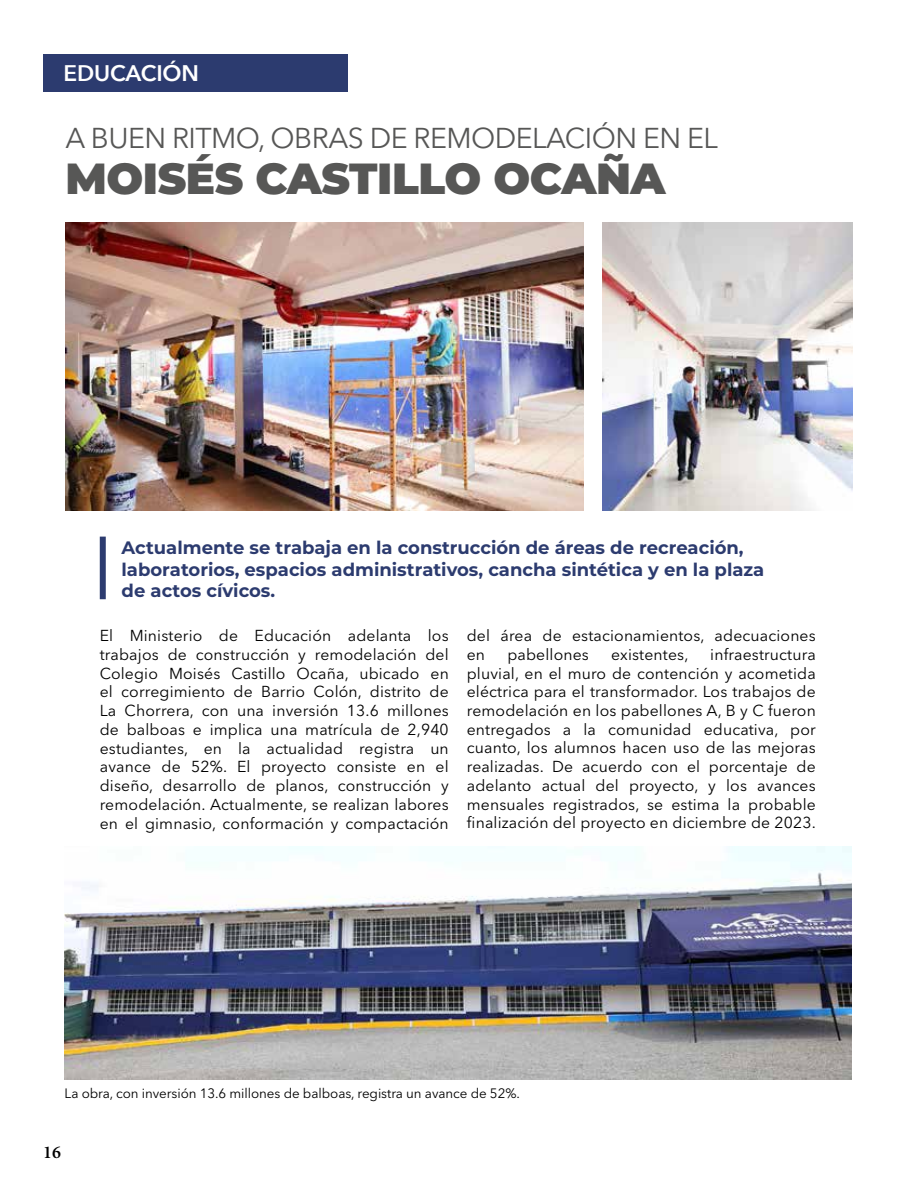
<style>
.page{position:relative;width:918px;height:1188px;background:#fff}
.page>*{position:absolute;margin:0;border:0;box-sizing:border-box;transform-origin:0 0}
.t1{font:900 43.5px "Montserrat";letter-spacing:-.01em;color:#575756}
.t2{font:28.5px "Avenir Next LT Pro";letter-spacing:-.02em;color:#575756}
.t3{font:600 22.5px "Avenir Next";letter-spacing:-.005em;color:#fff}
.t4{font:700 18px/21.6px "Montserrat";color:#2c3b6f}
.t5{font:600 18px "Minion Pro";color:#000}
.t6{font:15.75px/18.8px "Avenir Next LT Pro";letter-spacing:.01em;color:#000;text-align:justify}
.t7{font:13.5px "Avenir Next LT Pro";letter-spacing:-.005em;color:#000}
</style>
<div class="page">
<div style="left:43px;top:54px;width:305px;height:38px;background:#2c3b6f"></div>
<img style="left:65px;top:223px;width:519px;height:287px">
<img style="left:65px;top:846px;width:786px;height:234px">
<img style="left:602px;top:222px;width:251px;height:288px">
<div style="left:100px;top:537px;width:6px;height:62px;background:#2c3b6f"></div>
<h3 class="t3" style="left:64px;top:54px;width:137px">EDUCACIÓN</h3>
<h2 class="t2" style="left:65px;top:121px;width:654px">A BUEN RITMO, OBRAS DE REMODELACIÓN EN EL</h2>
<h1 class="t1" style="left:65px;top:146px;width:602px">MOISÉS CASTILLO OCAÑA</h1>
<p class="t4" style="left:122px;top:536px;width:644px">Actualmente se trabaja en la construcción de áreas de recreación, laboratorios, espacios administrativos, cancha sintética y en la plaza de actos cívicos.</p>
<p class="t6" style="left:100px;top:626px;width:351px">El Ministerio de Educación adelanta los trabajos de construcción y remodelación del Colegio Moisés Castillo Ocaña, ubicado en el corregimiento de Barrio Colón, distrito de La Chorrera, con una inversión 13.6 millones de balboas e implica una matrícula de 2,940 estudiantes, en la actualidad registra un avance de 52%. El proyecto consiste en el diseño, desarrollo de planos, construcción y remodelación. Actualmente, se realizan labores en el gimnasio, conformación y compactación</p>
<p class="t6" style="left:467px;top:626px;width:351px">del área de estacionamientos, adecuaciones en</p>
<p class="t6" style="left:467px;top:645px;width:351px;text-indent:243px">infraestructura pluvial, en el muro de contención y acometida eléctrica para el transformador. Los trabajos de remodelación en los pabellones A, B y C fueron entregados a la comunidad educativa, por cuanto, los alumnos hacen uso de las mejoras realizadas. De acuerdo con el porcentaje de adelanto actual del proyecto, y los avances mensuales registrados, se estima la probable finalización del proyecto en diciembre de 2023.</p>
<p class="t6" style="left:507px;top:645px;width:83px">pabellones</p>
<p class="t6" style="left:611px;top:645px;width:79px">existentes,</p>
<p class="t7" style="left:65px;top:1085px;width:457px">La obra, con inversión 13.6 millones de balboas, registra un avance de 52%.</p>
<p class="t5" style="left:43px;top:1140px;width:19px">16</p>
</div>
